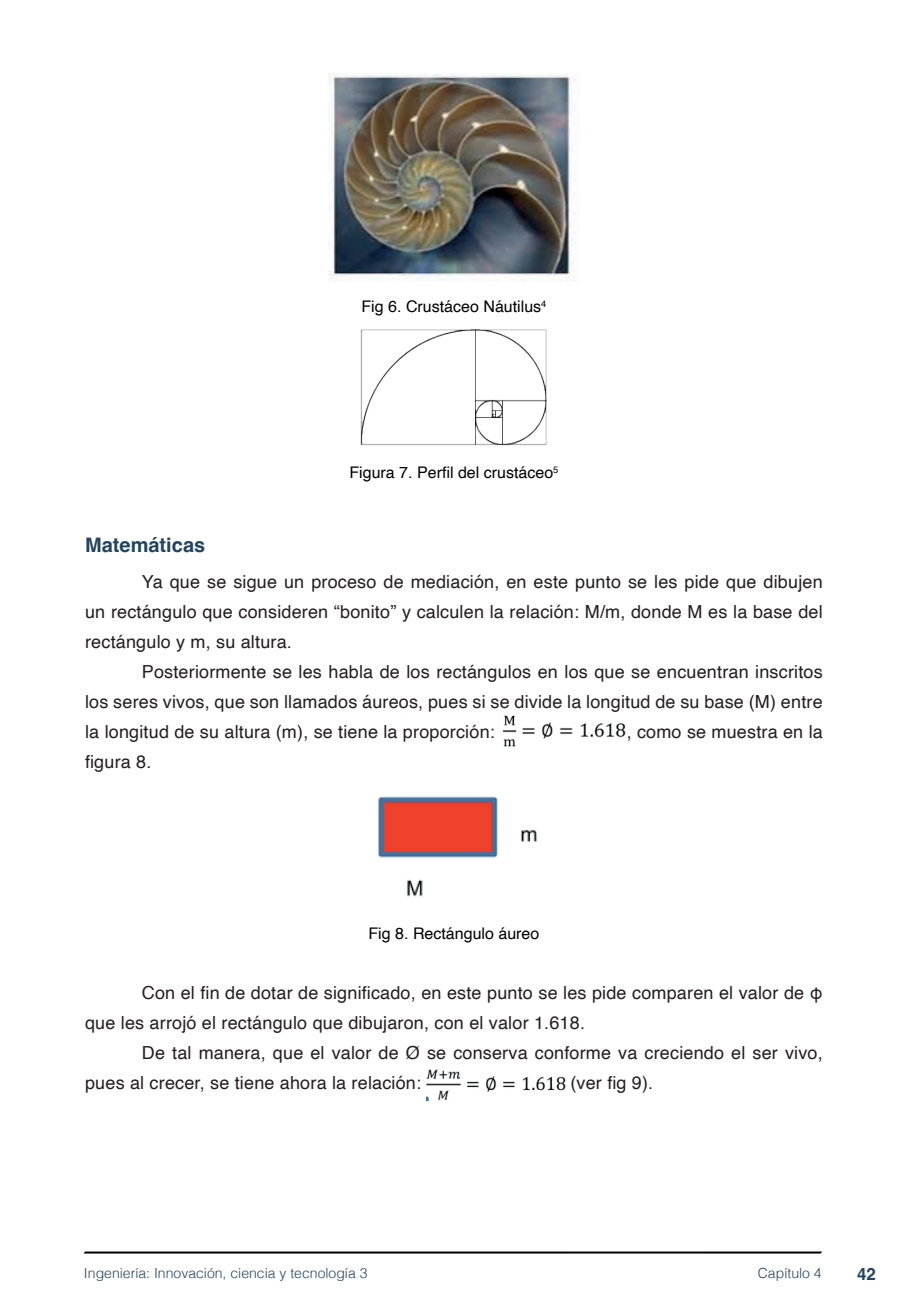
<style>
.page{position:relative;width:908px;height:1304px;background:#fff}
.page>*{position:absolute;margin:0;border:0;box-sizing:border-box;transform-origin:0 0}
.t1{font:700 20px "Helvetica";color:#23445f}
.t2{font:18px/30px "Helvetica";letter-spacing:.01em;color:#231f20;text-align:justify}
.t3{font:700 16.8px "Helvetica";color:#23445f}
.t4{font:16px "Helvetica";color:#000}
.t5{font:300 14px "Helvetica";color:#23445f}
</style>
<div class="page">
<svg style="left:84px;top:1251px;width:737px;height:3px;background:#515151"></svg>
<img style="left:328px;top:74px;width:247px;height:207px">
<img style="left:360px;top:329px;width:187px;height:117px">
<img style="left:503px;top:715px;width:123px;height:32px">
<img style="left:378px;top:796px;width:159px;height:101px">
<img style="left:426px;top:1069px;width:140px;height:31px">
<p class="t4" style="left:361px;top:294px;width:186px">Fig 6. Crustáceo Náutilus<sup>4</sup></p>
<p class="t4" style="left:349px;top:460px;width:210px">Figura 7. Perfil del crustáceo<sup>5</sup></p>
<p class="t1" style="left:85px;top:533px;width:122px">Matemáticas</p>
<p class="t2" style="left:85px;top:567px;width:738px;text-indent:57px">Ya que se sigue un proceso de mediación, en este punto se les pide que dibujen un rectángulo que consideren “bonito” y calculen la relación: M/m, donde M es la base del rectángulo y m, su altura.</p>
<p class="t2" style="left:85px;top:657px;width:738px;text-indent:57px">Posteriormente se les habla de los rectángulos en los que se encuentran inscritos los seres vivos, que son llamados áureos, pues si se divide la longitud de su base (M) entre la longitud de su altura (m), se tiene la proporción:</p>
<p class="t2" style="left:626px;top:717px;width:197px">, como se muestra en la</p>
<p class="t2" style="left:85px;top:747px;width:68px">figura 8.</p>
<p class="t4" style="left:368px;top:921px;width:172px">Fig 8. Rectángulo áureo</p>
<p class="t2" style="left:85px;top:978px;width:738px;text-indent:57px">Con el fin de dotar de significado, en este punto se les pide comparen el valor de φ que les arrojó el rectángulo que dibujaron, con el valor 1.618.</p>
<p class="t2" style="left:85px;top:1038px;width:738px;text-indent:57px">De tal manera, que el valor de Ø se conserva conforme va creciendo el ser vivo, pues al crecer, se tiene ahora la relación:</p>
<p class="t2" style="left:570px;top:1068px;width:84px">(ver fig 9).</p>
<p class="t5" style="left:84px;top:1261px;width:285px">Ingeniería: Innovación, ciencia y tecnología 3</p>
<p class="t5" style="left:757px;top:1261px;width:65px">Capítulo 4</p>
<p class="t3" style="left:856px;top:1264px;width:20px">42</p>
</div>
